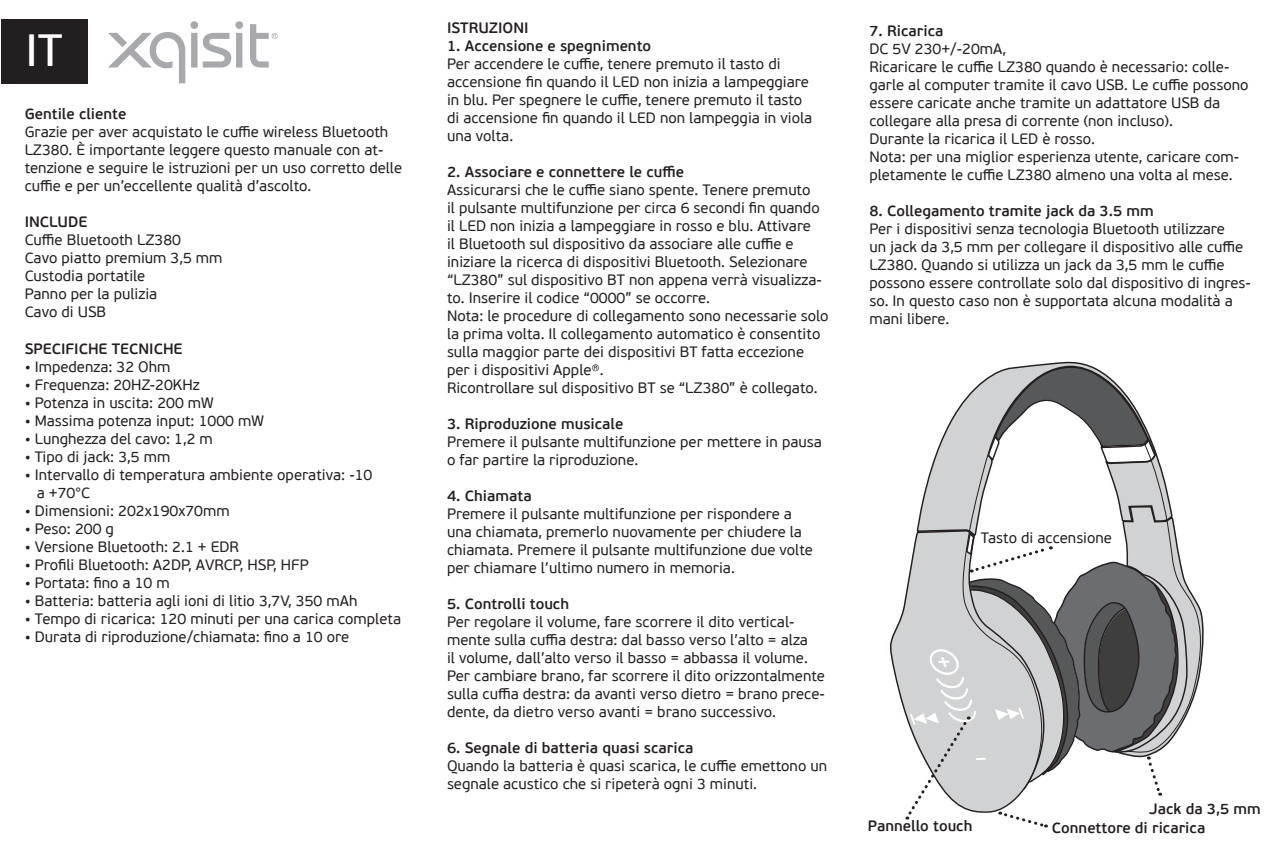
<style>
.page{position:relative;width:1276px;height:851px;background:#fff}
.page>*{position:absolute;margin:0;border:0;box-sizing:border-box;transform-origin:0 0}
.t1{font:45px "PF Beau Sans Pro Bbook";color:#fff}
.t2{font:15px/18px "PF Beau Sans Pro";color:#231f20}
.t3{font:600 15px "PF Beau Sans Pro";color:#231f20}
</style>
<div class="page">
<svg style="left:890px;top:592px;width:16px;height:125px"></svg>
<div style="left:191px;top:33px;width:6px;height:34px;background:#a8a9ad"></div>
<div style="left:190px;top:21px;width:8px;height:8px;background:#a8a9ad;border-radius:50%"></div>
<svg style="left:203px;top:33px;width:28px;height:34px"></svg>
<div style="left:236px;top:33px;width:6px;height:34px;background:#a8a9ad"></div>
<div style="left:235px;top:21px;width:8px;height:8px;background:#a8a9ad;border-radius:50%"></div>
<svg style="left:250px;top:24px;width:28px;height:43px"></svg>
<svg style="left:108px;top:32px;width:77px;height:51px"></svg>
<div style="left:1px;top:19px;width:87px;height:64px;background:#231f20"></div>
<svg style="left:906px;top:362px;width:298px;height:466px"></svg>
<p class="t1" style="left:26px;top:25px;width:39px">IT</p>
<p class="t3" style="left:25px;top:105px;width:103px">Gentile cliente</p>
<p class="t2" style="left:25px;top:123px;width:379px">Grazie per aver acquistato le cuffie wireless Bluetooth LZ380. È importante leggere questo manuale con at&shy;tenzione e seguire le istruzioni per un uso corretto delle cuffie e per un’eccellente qualità d’ascolto.</p>
<p class="t3" style="left:25px;top:213px;width:64px">INCLUDE</p>
<p class="t2" style="left:25px;top:231px;width:158px">Cuffie Bluetooth LZ380</p>
<p class="t2" style="left:25px;top:249px;width:199px">Cavo piatto premium 3,5 mm</p>
<p class="t2" style="left:25px;top:267px;width:122px">Custodia portatile</p>
<p class="t2" style="left:25px;top:285px;width:134px">Panno per la pulizia</p>
<p class="t2" style="left:25px;top:303px;width:83px">Cavo di USB</p>
<p class="t3" style="left:25px;top:339px;width:159px">SPECIFICHE TECNICHE</p>
<p class="t2" style="left:25px;top:357px;width:147px">• Impedenza: 32 Ohm</p>
<p class="t2" style="left:25px;top:375px;width:176px">• Frequenza: 20HZ-20KHz</p>
<p class="t2" style="left:25px;top:393px;width:191px">• Potenza in uscita: 200 mW</p>
<p class="t2" style="left:25px;top:411px;width:241px">• Massima potenza input: 1000 mW</p>
<p class="t2" style="left:25px;top:429px;width:190px">• Lunghezza del cavo: 1,2 m</p>
<p class="t2" style="left:25px;top:447px;width:147px">• Tipo di jack: 3,5 mm</p>
<p class="t2" style="left:25px;top:465px;width:349px">• Intervallo di temperatura ambiente operativa: -10</p>
<p class="t2" style="left:37px;top:483px;width:55px">a +70°C</p>
<p class="t2" style="left:25px;top:501px;width:207px">• Dimensioni: 202x190x70mm</p>
<p class="t2" style="left:25px;top:519px;width:91px">• Peso: 200 g</p>
<p class="t2" style="left:25px;top:537px;width:216px">• Versione Bluetooth: 2.1 + EDR</p>
<p class="t2" style="left:25px;top:555px;width:286px">• Profili Bluetooth: A2DP, AVRCP, HSP, HFP</p>
<p class="t2" style="left:25px;top:573px;width:147px">• Portata: fino a 10 m</p>
<p class="t2" style="left:25px;top:591px;width:334px">• Batteria: batteria agli ioni di litio 3,7V, 350 mAh</p>
<p class="t2" style="left:25px;top:609px;width:378px">• Tempo di ricarica: 120 minuti per una carica completa</p>
<p class="t2" style="left:25px;top:627px;width:326px">• Durata di riproduzione/chiamata: fino a 10 ore</p>
<p class="t3" style="left:447px;top:18px;width:83px">ISTRUZIONI</p>
<p class="t3" style="left:447px;top:36px;width:206px">1. Accensione e spegnimento</p>
<p class="t2" style="left:447px;top:55px;width:367px">Per accendere le cuffie, tenere premuto il tasto di accensione fin quando il LED non inizia a lampeggiare in blu. Per spegnere le cuffie, tenere premuto il tasto di accensione fin quando il LED non lampeggia in viola una volta.</p>
<p class="t3" style="left:447px;top:162px;width:238px">2. Associare e connettere le cuffie</p>
<p class="t2" style="left:447px;top:181px;width:376px">Assicurarsi che le cuffie siano spente. Tenere premuto il pulsante multifunzione per circa 6 secondi fin quando il LED non inizia a lampeggiare in rosso e blu. Attivare il Bluetooth sul dispositivo da associare alle cuffie e iniziare la ricerca di dispositivi Bluetooth. Selezionare “LZ380” sul dispositivo BT non appena verrà visualizza&shy;to. Inserire il codice “0000” se occorre.</p>
<p class="t2" style="left:447px;top:307px;width:383px">Nota: le procedure di collegamento sono necessarie solo la prima volta. Il collegamento automatico è consentito sulla maggior parte dei dispositivi BT fatta eccezione per i dispositivi Apple®.</p>
<p class="t2" style="left:447px;top:379px;width:372px">Ricontrollare sul dispositivo BT se “LZ380” è collegato.</p>
<p class="t3" style="left:447px;top:414px;width:178px">3. Riproduzione musicale</p>
<p class="t2" style="left:447px;top:433px;width:376px">Premere il pulsante multifunzione per mettere in pausa o far partire la riproduzione.</p>
<p class="t3" style="left:447px;top:486px;width:86px">4. Chiamata</p>
<p class="t2" style="left:447px;top:505px;width:367px">Premere il pulsante multifunzione per rispondere a una chiamata, premerlo nuovamente per chiudere la chiamata. Premere il pulsante multifunzione due volte per chiamare l’ultimo numero in memoria.</p>
<p class="t3" style="left:447px;top:594px;width:124px">5. Controlli touch</p>
<p class="t2" style="left:447px;top:613px;width:379px">Per regolare il volume, fare scorrere il dito vertical&shy;mente sulla cuffia destra: dal basso verso l’alto = alza<br>il volume, dall’alto verso il basso = abbassa il volume.<br>Per cambiare brano, far scorrere il dito orizzontalmente sulla cuffia destra: da avanti verso dietro = brano prece&shy;dente, da dietro verso avanti = brano successivo.</p>
<p class="t3" style="left:447px;top:738px;width:248px">6. Segnale di batteria quasi scarica</p>
<p class="t2" style="left:447px;top:757px;width:382px">Quando la batteria è quasi scarica, le cuffie emettono un segnale acustico che si ripeterà ogni 3 minuti.</p>
<p class="t3" style="left:869px;top:22px;width:76px">7. Ricarica</p>
<p class="t2" style="left:869px;top:40px;width:138px">DC 5V 230+/-20mA,</p>
<p class="t2" style="left:869px;top:58px;width:381px">Ricaricare le cuffie LZ380 quando è necessario: colle&shy;garle al computer tramite il cavo USB. Le cuffie possono essere caricate anche tramite un adattatore USB da collegare alla presa di corrente (non incluso).</p>
<p class="t2" style="left:869px;top:130px;width:227px">Durante la ricarica il LED è rosso.</p>
<p class="t2" style="left:869px;top:148px;width:371px">Nota: per una miglior esperienza utente, caricare com&shy;pletamente le cuffie LZ380 almeno una volta al mese.</p>
<p class="t3" style="left:869px;top:202px;width:286px">8. Collegamento tramite jack da 3.5 mm</p>
<p class="t2" style="left:869px;top:220px;width:383px">Per i dispositivi senza tecnologia Bluetooth utilizzare<br>un jack da 3,5 mm per collegare il dispositivo alle cuffie LZ380. Quando si utilizza un jack da 3,5 mm le cuffie possono essere controllate solo dal dispositivo di ingres&shy;so. In questo caso non è supportata alcuna modalità a mani libere.</p>
<p class="t2" style="left:981px;top:529px;width:133px">Tasto di accensione</p>
<p class="t3" style="left:1149px;top:799px;width:113px">Jack da 3,5 mm</p>
<p class="t3" style="left:868px;top:816px;width:106px">Pannello touch</p>
<p class="t3" style="left:1052px;top:818px;width:155px">Connettore di ricarica</p>
</div>
